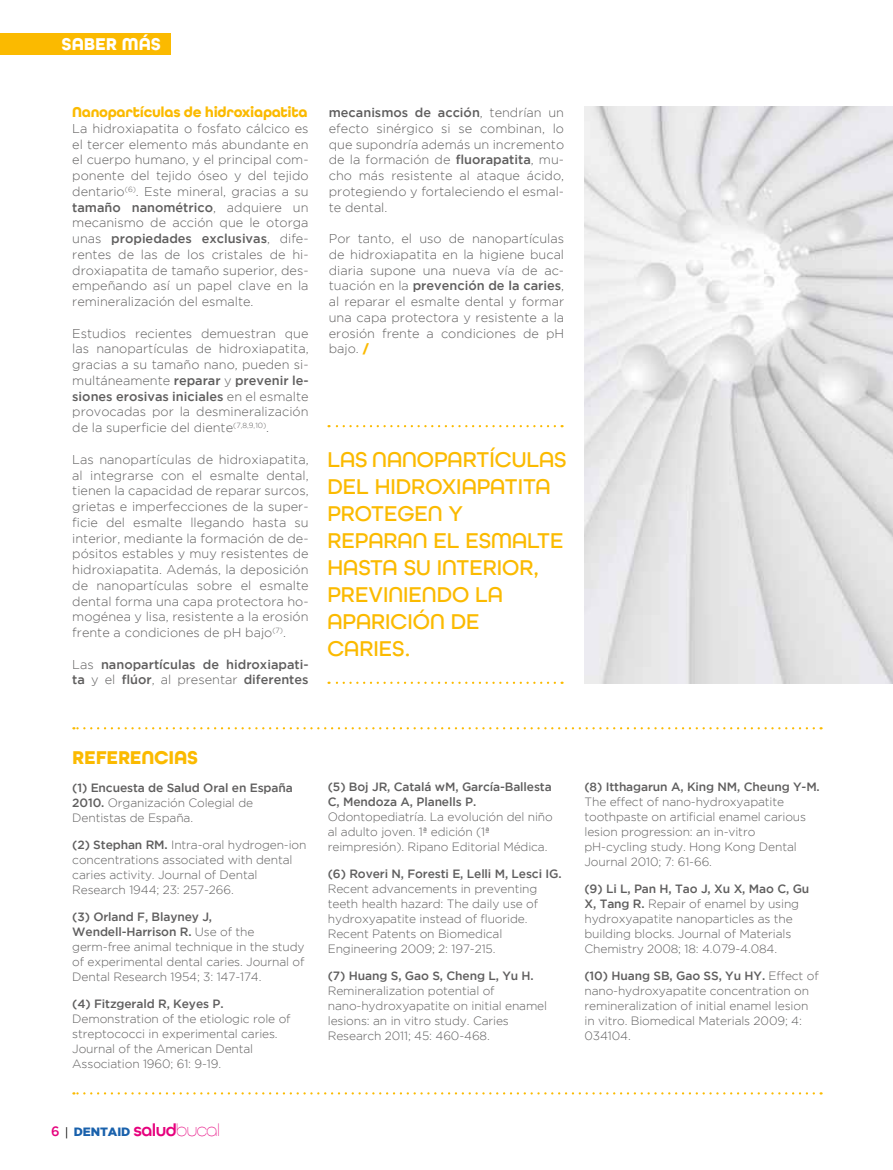
<style>
.page{position:relative;width:893px;height:1170px;background:#fff}
.page>*{position:absolute;margin:0;border:0;box-sizing:border-box;transform-origin:0 0}
.t1{font:500 22.5px/27px "All Round Gothic";color:#fbba00}
.t2{font:700 19.5px "All Round Gothic";color:#fbba00}
.t3{font:700 18px "All Round Gothic";color:#fff}
.t4{font:700 15px "All Round Gothic";letter-spacing:-.02em;color:#fbba00}
.t5{font:300 12.75px/15.8px "Gotham";color:#5f5e5e;text-align:justify}
.t6{font:500 12.75px/15.8px "Gotham";color:#5f5e5e}
.t7{font:300 12px/15px "Gotham";letter-spacing:-.01em;color:#5f5e5e}
.t8{font:500 12px/15px "Gotham";letter-spacing:-.01em;color:#5f5e5e}
.t9{font:900 12px "Gotham";letter-spacing:-.005em;color:#1961ac}
.s1{font-weight:500}
.s2{font-weight:300}
.s3{font-family:"All Round Gothic";font-weight:700;font-size:15px;color:#fbba00}
.s4{font-weight:500;font-size:13.5px;color:#e6007d}
.s5{font-family:"Helvetica Neue LT Std";font-weight:400;font-size:11.25px;color:#000}
.s6{font-family:"All Round Gothic";font-weight:600;font-size:18px;color:#e6007d}
.s7{font-family:"All Round Gothic X Lig";font-weight:400;font-size:18px;color:#e6007d}
</style>
<div class="page">
<svg style="left:73px;top:727px;width:741px;height:2px"></svg>
<svg style="left:73px;top:1092px;width:741px;height:2px"></svg>
<div style="left:0;top:33px;width:170px;height:21px;background:#fbba00"></div>
<svg style="left:329px;top:425px;width:226px;height:2px"></svg>
<svg style="left:329px;top:681px;width:226px;height:3px"></svg>
<img style="left:584px;top:106px;width:309px;height:578px">
<h3 class="t3" style="left:62px;top:33px;width:101px">SABER MÁS</h3>
<p class="t4" style="left:72px;top:103px;width:237px">Nanopartículas de hidroxiapatita</p>
<p class="t5" style="left:72px;top:120px;width:238px">La hidroxiapatita o fosfato cálcico es el tercer elemento más abundante en el cuerpo humano, y el principal com&shy;ponente del tejido óseo y del tejido dentario<sup>(6)</sup>. Este mineral, gracias a su <span class="s1">tamaño nanométrico</span>, adquiere un mecanismo de acción que le otorga unas <span class="s1">propiedades exclusivas</span>, dife&shy;rentes de las de los cristales de hi&shy;droxiapatita de tamaño superior, des&shy;empeñando así un papel clave en la remineralización del esmalte.</p>
<p class="t5" style="left:72px;top:325px;width:238px">Estudios recientes demuestran que las nanopartículas de hidroxiapatita, gracias a su tamaño nano, pueden si&shy;multáneamente <span class="s1">reparar</span> y <span class="s1">prevenir le&shy;siones erosivas iniciales</span> en el esmalte provocadas por la desmineralización de la superficie del diente<sup>(7,8,9,10)</sup>.</p>
<p class="t5" style="left:72px;top:451px;width:238px">Las nanopartículas de hidroxiapatita, al integrarse con el esmalte dental, tienen la capacidad de reparar surcos, grietas e imperfecciones de la super&shy;ficie del esmalte llegando hasta su interior, mediante la formación de de&shy;pósitos estables y muy resistentes de hidroxiapatita. Además, la deposición de nanopartículas sobre el esmalte dental forma una capa protectora ho&shy;mogénea y lisa, resistente a la erosión frente a condiciones de pH bajo<sup>(7)</sup>.</p>
<p class="t6" style="left:72px;top:656px;width:238px"><span class="s2">Las</span> nanopartículas de hidroxiapati&shy;ta <span class="s2">y el</span> flúor<span class="s2">, al presentar</span> diferentes</p>
<p class="t5" style="left:329px;top:104px;width:237px"><span class="s1">mecanismos de acción</span>, tendrían un efecto sinérgico si se combinan, lo que supondría además un incremento de la formación de <span class="s1">fluorapatita</span>, mu&shy;cho más resistente al ataque ácido, protegiendo y fortaleciendo el esmal&shy;te dental.</p>
<p class="t5" style="left:329px;top:230px;width:237px">Por tanto, el uso de nanopartículas de hidroxiapatita en la higiene bucal diaria supone una nueva vía de ac&shy;tuación en la <span class="s1">prevención de la caries</span>, al reparar el esmalte dental y formar una capa protectora y resistente a la erosión frente a condiciones de pH bajo. <span class="s3">/</span></p>
<h1 class="t1" style="left:327px;top:445px;width:241px">LAS NANOPARTÍCULAS<br>DEL HIDROXIAPATITA<br>PROTEGEN Y<br>REPARAN EL ESMALTE<br>HASTA SU INTERIOR,<br>PREVINIENDO LA<br>APARICIÓN DE<br>CARIES.</h1>
<h2 class="t2" style="left:72px;top:746px;width:25px">Referencias</h2>
<p class="t7" style="left:72px;top:779px;width:222px"><span class="s1">(1) Encuesta de Salud Oral en España<br>2010.</span> Organización Colegial de<br>Dentistas de España.</p>
<p class="t7" style="left:72px;top:836px;width:236px"><span class="s1">(2) Stephan RM.</span> Intra-oral hydrogen-ion concentrations associated with dental caries activity. Journal of Dental Research 1944; 23: 257-266.</p>
<p class="t7" style="left:72px;top:908px;width:234px"><span class="s1">(3) Orland F, Blayney J, Wendell-Harrison R.</span> Use of the germ-free animal technique in the study of experimental dental caries. Journal of Dental Research 1954; 3: 147-174.</p>
<p class="t8" style="left:72px;top:995px;width:153px">(4) Fitzgerald R, Keyes P.</p>
<p class="t7" style="left:72px;top:1010px;width:220px">Demonstration of the etiologic role of streptococci in experimental caries.<br>Journal of the American Dental Association 1960; 61: 9-19.</p>
<p class="t9" style="left:51px;top:1124px;width:170px"><span class="s4">6</span> <span class="s5">|</span> DENTAID <span class="s6">salud</span><span class="s7">bucal</span></p>
<p class="t8" style="left:328px;top:779px;width:225px">(5) Boj JR, Catalá wM, García-Ballesta<br>C, Mendoza A, Planells P.</p>
<p class="t7" style="left:328px;top:809px;width:227px">Odontopediatría. La evolución del niño al adulto joven. 1ª edición (1ª reimpresión). Ripano Editorial Médica.</p>
<p class="t8" style="left:328px;top:866px;width:235px">(6) Roveri N, Foresti E, Lelli M, Lesci I G.</p>
<p class="t7" style="left:328px;top:881px;width:212px">Recent advancements in preventing teeth health hazard: The daily use of hydroxyapatite instead of fluoride.<br>Recent Patents on Biomedical Engineering 2009; 2: 197-215.</p>
<p class="t8" style="left:328px;top:967px;width:208px">(7) Huang S, Gao S, Cheng L, Yu H.</p>
<p class="t7" style="left:328px;top:983px;width:221px">Remineralization potential of nano-hydroxyapatite on initial enamel lesions: an in vitro study. Caries Research 2011; 45: 460-468.</p>
<p class="t8" style="left:584px;top:779px;width:237px">(8) Itthagarun A, King N M, Cheung Y-M.</p>
<p class="t7" style="left:584px;top:794px;width:223px">The effect of nano-hydroxyapatite toothpaste on artificial enamel carious lesion progression: an in-vitro pH-cycling study. Hong Kong Dental Journal 2010; 7: 61-66.</p>
<p class="t7" style="left:584px;top:881px;width:226px"><span class="s1">(9) Li L, Pan H, Tao J, Xu X, Mao C, Gu X, Tang R.</span> Repair of enamel by using hydroxyapatite nanoparticles as the building blocks. Journal of Materials Chemistry 2008; 18: 4.079-4.084.</p>
<p class="t7" style="left:584px;top:968px;width:236px"><span class="s1">(10) Huang SB, Gao SS, Yu HY.</span> Effect of nano-hydroxyapatite concentration on remineralization of initial enamel lesion in vitro. Biomedical Materials 2009; 4:<br>034104.</p>
</div>
